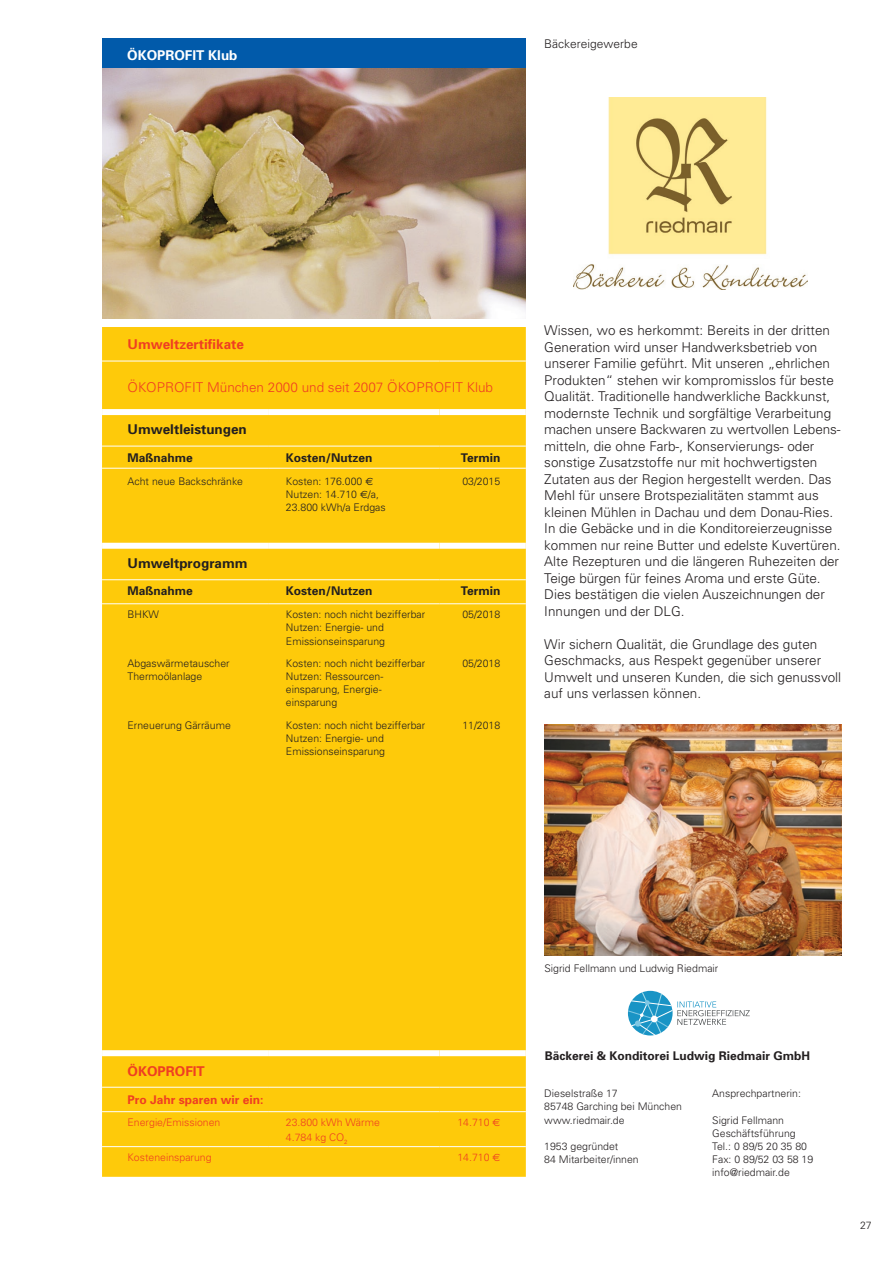
<style>
.page{position:relative;width:893px;height:1263px;background:#fff}
.page>*{position:absolute;margin:0;border:0;box-sizing:border-box;transform-origin:0 0}
.t1{font:300 13.5px/16.5px "Univers";color:#231f20}
.t2{font:300 13.5px "Univers";color:#ef3e22}
.t3{font:700 13.5px "Univers";color:#231f20}
.t4{font:700 13.5px "Univers";color:#ef3e22}
.t5{font:700 13.5px "Univers";color:#fff}
.t6{font:700 12px "Univers";color:#231f20}
.t7{font:700 12px "Univers";color:#ef3e22}
.t8{font:300 12px "Univers";color:#231f20}
.t9{font:300 10.5px/13.2px "Univers";color:#231f20}
.t10{font:300 10.5px/14.7px "Univers";color:#ef3e22}
.s1{font-family:"Euro Sans";font-weight:400}
</style>
<div class="page">
<img style="left:102px;top:68px;width:423px;height:251px">
<div style="left:102px;top:327px;width:424px;height:850px;background:#feca0a"></div>
<hr style="left:102px;top:361px;width:167px;height:1px;background:#fff">
<hr style="left:269px;top:361px;width:170px;height:1px;background:#fff">
<hr style="left:439px;top:361px;width:87px;height:1px;background:#fff">
<div style="left:102px;top:409px;width:167px;height:6px;background:#fff"></div>
<div style="left:269px;top:409px;width:170px;height:6px;background:#fff"></div>
<div style="left:439px;top:409px;width:87px;height:6px;background:#fff"></div>
<hr style="left:102px;top:446px;width:167px;height:1px;background:#fff">
<hr style="left:269px;top:446px;width:170px;height:1px;background:#fff">
<hr style="left:439px;top:446px;width:87px;height:1px;background:#fff">
<hr style="left:102px;top:468px;width:167px;height:1px;background:#fff">
<hr style="left:269px;top:468px;width:170px;height:1px;background:#fff">
<hr style="left:439px;top:468px;width:87px;height:1px;background:#fff">
<div style="left:102px;top:543px;width:167px;height:6px;background:#fff"></div>
<div style="left:269px;top:543px;width:170px;height:6px;background:#fff"></div>
<div style="left:439px;top:543px;width:87px;height:6px;background:#fff"></div>
<hr style="left:102px;top:579px;width:167px;height:1px;background:#fff">
<hr style="left:269px;top:579px;width:170px;height:1px;background:#fff">
<hr style="left:439px;top:579px;width:87px;height:1px;background:#fff">
<hr style="left:102px;top:603px;width:167px;height:1px;background:#fff">
<hr style="left:269px;top:603px;width:170px;height:1px;background:#fff">
<hr style="left:439px;top:603px;width:87px;height:1px;background:#fff">
<div style="left:102px;top:1050px;width:167px;height:6px;background:#fff"></div>
<div style="left:269px;top:1050px;width:170px;height:6px;background:#fff"></div>
<div style="left:439px;top:1050px;width:87px;height:6px;background:#fff"></div>
<hr style="left:102px;top:1087px;width:167px;height:1px;background:#fff">
<hr style="left:269px;top:1087px;width:170px;height:1px;background:#fff">
<hr style="left:439px;top:1087px;width:87px;height:1px;background:#fff">
<hr style="left:102px;top:1111px;width:167px;height:1px;background:#fff">
<hr style="left:269px;top:1111px;width:170px;height:1px;background:#fff">
<hr style="left:439px;top:1111px;width:87px;height:1px;background:#fff">
<hr style="left:102px;top:1146px;width:167px;height:1px;background:#fff">
<hr style="left:269px;top:1146px;width:170px;height:1px;background:#fff">
<hr style="left:439px;top:1146px;width:87px;height:1px;background:#fff">
<img style="left:574px;top:97px;width:233px;height:193px">
<div style="left:102px;top:38px;width:423px;height:30px;background:#015aaa"></div>
<img style="left:545px;top:725px;width:297px;height:230px">
<svg style="left:628px;top:991px;width:122px;height:44px"></svg>
<p class="t5" style="left:127px;top:47px;width:112px">ÖKOPROFIT Klub</p>
<p class="t8" style="left:544px;top:37px;width:95px">Bäckereigewerbe</p>
<p class="t4" style="left:128px;top:336px;width:118px">Umweltzertifikate</p>
<p class="t2" style="left:128px;top:379px;width:367px">ÖKOPROFIT München 2000 und seit 2007 ÖKOPROFIT Klub</p>
<p class="t3" style="left:128px;top:421px;width:121px">Umweltleistungen</p>
<p class="t6" style="left:128px;top:450px;width:67px">Maßnahme</p>
<p class="t6" style="left:286px;top:450px;width:88px">Kosten/Nutzen</p>
<p class="t6" style="left:461px;top:450px;width:41px">Termin</p>
<p class="t9" style="left:128px;top:475px;width:117px">Acht neue Backschränke</p>
<p class="t9" style="left:286px;top:475px;width:101px">Kosten: 176.000 <span class="s1">O<br></span>Nutzen: 14.710 <span class="s1">O</span>/a,<br>23.800 kWh/a Erdgas</p>
<p class="t9" style="left:462px;top:475px;width:39px">03/2015</p>
<p class="t3" style="left:128px;top:555px;width:122px">Umweltprogramm</p>
<p class="t6" style="left:128px;top:584px;width:67px">Maßnahme</p>
<p class="t6" style="left:286px;top:584px;width:88px">Kosten/Nutzen</p>
<p class="t6" style="left:461px;top:584px;width:41px">Termin</p>
<p class="t9" style="left:128px;top:608px;width:33px">BHKW</p>
<p class="t9" style="left:286px;top:608px;width:141px">Kosten: noch nicht bezifferbar<br>Nutzen: Energie- und<br>Emissionseinsparung</p>
<p class="t9" style="left:286px;top:656px;width:141px">Kosten: noch nicht bezifferbar<br>Nutzen: Ressourcen&shy;einsparung, Energie&shy;einsparung</p>
<p class="t9" style="left:286px;top:718px;width:141px">Kosten: noch nicht bezifferbar<br>Nutzen: Energie- und<br>Emissionseinsparung</p>
<p class="t9" style="left:462px;top:608px;width:39px">05/2018</p>
<p class="t9" style="left:462px;top:656px;width:39px">05/2018</p>
<p class="t9" style="left:128px;top:656px;width:104px">Abgaswärmetauscher<br>Thermoölanlage</p>
<p class="t9" style="left:128px;top:718px;width:105px">Erneuerung Gärräume</p>
<p class="t9" style="left:462px;top:718px;width:39px">11/2018</p>
<p class="t1" style="left:544px;top:322px;width:298px">Wissen, wo es herkommt: Bereits in der dritten Generation wird unser Handwerksbetrieb von unserer Familie geführt. Mit unseren „ehrlichen Produkten“ stehen wir kompromisslos für beste Qualität. Traditionelle handwerkliche Backkunst, modernste Technik und sorgfältige Verarbeitung machen unsere Backwaren zu wertvollen Lebens&shy;mitteln, die ohne Farb-, Konservierungs- oder sonstige Zusatzstoffe nur mit hochwertigsten Zutaten aus der Region hergestellt werden. Das Mehl für unsere Brotspezialitäten stammt aus kleinen Mühlen in Dachau und dem Donau-Ries.<br>In die Gebäcke und in die Konditoreierzeugnisse kommen nur reine Butter und edelste Kuvertüren.<br>Alte Rezepturen und die längeren Ruhezeiten der Teige bürgen für feines Aroma und erste Güte.<br>Dies bestätigen die vielen Auszeichnungen der Innungen und der DLG.</p>
<p class="t1" style="left:544px;top:636px;width:298px">Wir sichern Qualität, die Grundlage des guten Geschmacks, aus Respekt gegenüber unserer Umwelt und unseren Kunden, die sich genussvoll auf uns verlassen können.</p>
<p class="t4" style="left:128px;top:1062px;width:79px">ÖKOPROFIT</p>
<p class="t7" style="left:128px;top:1093px;width:138px">Pro Jahr sparen wir ein:</p>
<p class="t10" style="left:128px;top:1115px;width:94px">Energie/Emissionen</p>
<p class="t10" style="left:286px;top:1115px;width:95px">23.800 kWh Wärme<br>4.784 kg CO<sub>2</sub></p>
<p class="t10" style="left:457px;top:1115px;width:44px">14.710 <span class="s1">E</span></p>
<p class="t10" style="left:128px;top:1150px;width:86px">Kosteneinsparung</p>
<p class="t10" style="left:457px;top:1150px;width:44px">14.710 <span class="s1">E</span></p>
<p class="t9" style="left:544px;top:962px;width:175px">Sigrid Fellmann und Ludwig Riedmair</p>
<p class="t6" style="left:545px;top:1048px;width:267px">Bäckerei &amp; Konditorei Ludwig Riedmair GmbH</p>
<p class="t9" style="left:544px;top:1087px;width:139px">Dieselstraße 17<br>85748 Garching bei München www.riedmair.de</p>
<p class="t9" style="left:544px;top:1140px;width:96px">1953 gegründet<br>84 Mitarbeiter/innen</p>
<p class="t9" style="left:712px;top:1087px;width:90px">Ansprechpartnerin:</p>
<p class="t9" style="left:712px;top:1113px;width:102px">Sigrid Fellmann<br>Geschäftsführung<br>Tel.: 0 89/5 20 35 80<br>Fax: 0 89/52 03 58 19 info@riedmair.de</p>
<p class="t9" style="left:860px;top:1218px;width:13px">27</p>
</div>
